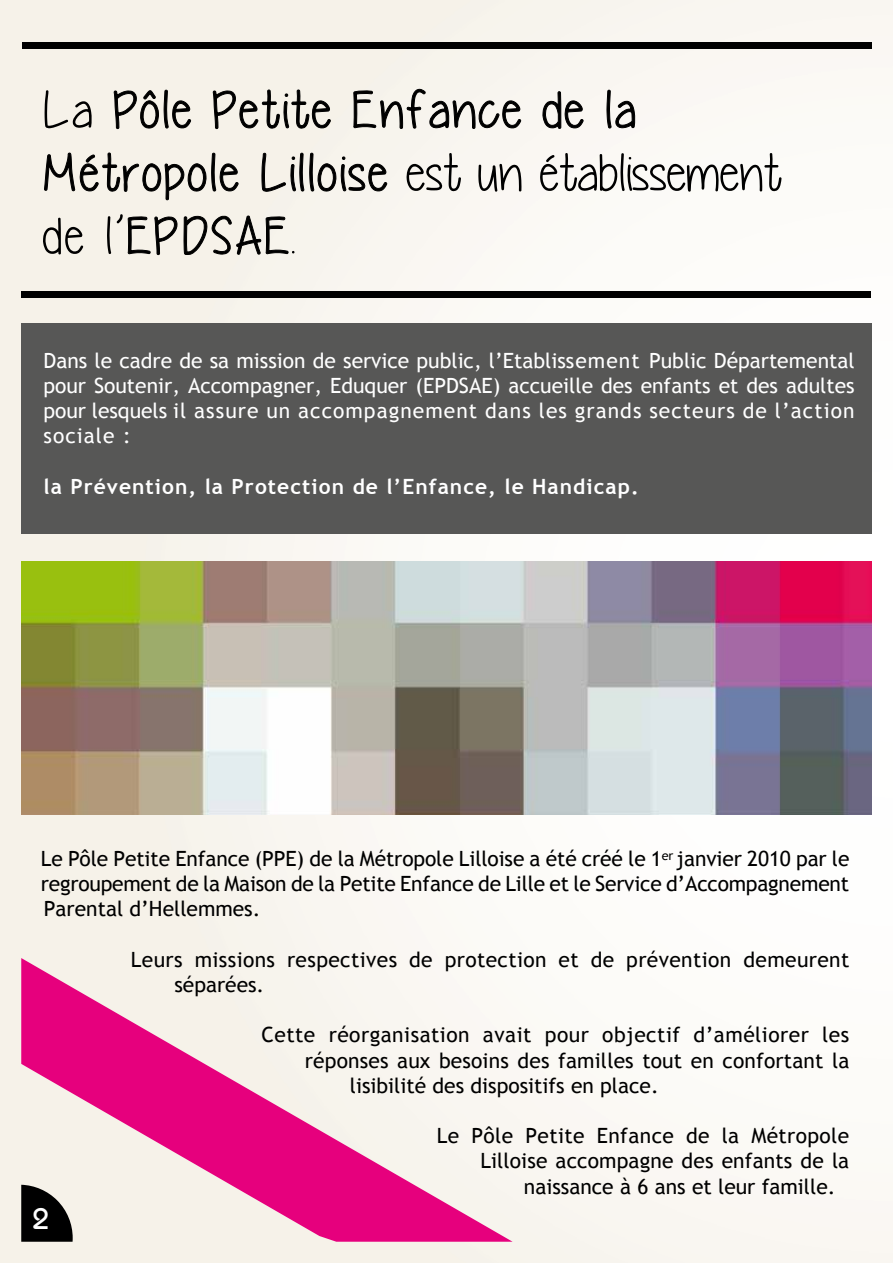
<style>
.page{position:relative;width:893px;height:1263px;background:#fff}
.page>*{position:absolute;margin:0;border:0;box-sizing:border-box;transform-origin:0 0}
.t1{font:52.5px/63px "Yummy Cupcakes";letter-spacing:.05em;color:#000}
.t2{font:500 30px "Bordeaux";color:#fff}
.t3{font:21px/25.2px "Trebuchet MS";letter-spacing:.01em;color:#000;text-align:justify}
.t4{font:21px/25.2px "Trebuchet MS";letter-spacing:.05em;color:#fff;text-align:justify}
.t5{font:700 21px "Trebuchet MS";letter-spacing:.05em;color:#fff}
</style>
<div class="page">
<img style="left:0;top:1px;width:893px;height:1262px">
<img style="left:21px;top:561px;width:851px;height:253px">
<div style="left:22px;top:43px;width:850px;height:6px;background:#000"></div>
<div style="left:21px;top:291px;width:850px;height:7px;background:#000"></div>
<svg style="left:543px;top:91px;width:41px;height:39px"></svg>
<svg style="left:606px;top:56px;width:29px;height:117px"></svg>
<svg style="left:44px;top:55px;width:477px;height:233px"></svg>
<svg style="left:21px;top:958px;width:492px;height:284px;fill:#f6f2e9"></svg>
<div style="left:21px;top:323px;width:851px;height:210px;background:#575756"></div>
<h1 class="t1" style="left:43px;top:78px;width:741px">La Pôle Petite Enfance de la<br>Métropole Lilloise est un établissement de l’EPDSAE.</h1>
<p class="t4" style="left:43px;top:347px;width:813px">Dans le cadre de sa mission de service public, l’Etablissement Public Départemental pour Soutenir, Accompagner, Eduquer (EPDSAE) accueille des enfants et des adultes pour lesquels il assure un accompagnement dans les grands secteurs de l’action sociale :</p>
<p class="t5" style="left:43px;top:473px;width:597px">la Prévention, la Protection de l’Enfance, le Handicap.</p>
<p class="t3" style="left:41px;top:846px;width:810px">Le Pôle Petite Enfance (PPE) de la Métropole Lilloise a été créé le 1<sup>er</sup> janvier 2010 par le regroupement de la Maison de la Petite Enfance de Lille et le Service d’Accompagnement Parental d’Hellemmes.</p>
<p class="t3" style="left:174px;top:946px;width:677px;text-indent:-43px">Leurs missions respectives de protection et de prévention demeurent séparées.</p>
<p class="t3" style="left:261px;top:1022px;width:589px">Cette réorganisation avait pour objectif d’améliorer les</p>
<p class="t3" style="left:305px;top:1047px;width:546px">réponses aux besoins des familles tout en confortant la</p>
<p class="t3" style="left:350px;top:1072px;width:310px">lisibilité des dispositifs en place.</p>
<p class="t3" style="left:437px;top:1123px;width:414px">Le Pôle Petite Enfance de la Métropole</p>
<p class="t3" style="left:480px;top:1148px;width:370px">Lilloise accompagne des enfants de la</p>
<p class="t3" style="left:524px;top:1173px;width:313px">naissance à 6 ans et leur famille.</p>
<h2 class="t2" style="left:32px;top:1202px;width:18px">2</h2>
</div>
